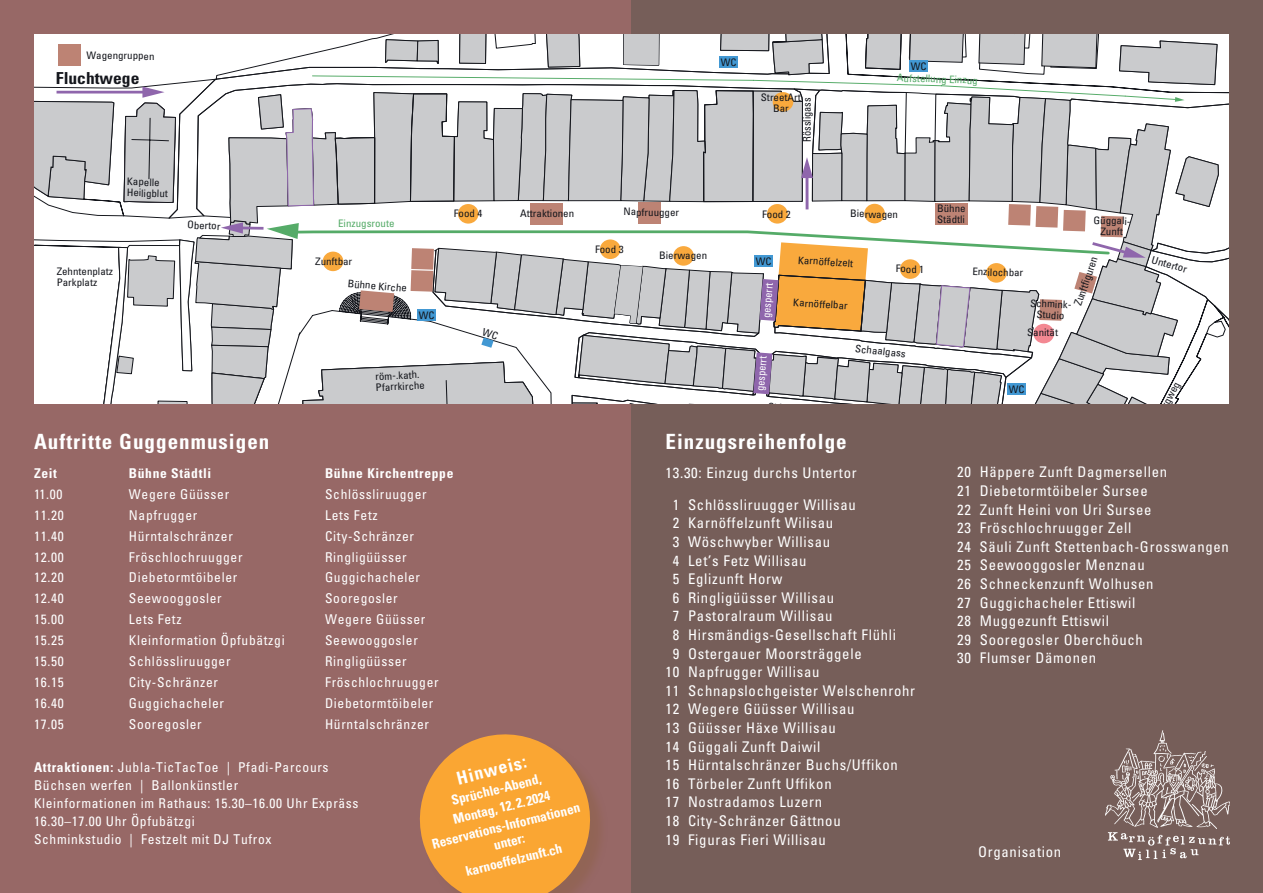
<style>
.page{position:relative;width:1263px;height:893px;background:#fff}
.page>*{position:absolute;margin:0;border:0;box-sizing:border-box;transform-origin:0 0}
.t1{font:700 condensed 21px "Univers LT Std";letter-spacing:.05em;color:#fff}
.t2{font:700 condensed 18px "Univers LT Std";color:#fff}
.t3{font:700 condensed 16.5px "Univers LT Std";color:#14161c;scale:1.05 1}
.t4{font:condensed 14.7px/18.6px "Univers LT Std";letter-spacing:.05em;color:#fff;text-align:center}
.t5{font:condensed 13.5px/18px "Univers LT Std";letter-spacing:.05em;color:#fff}
.t6{font:700 condensed 13.5px/18.6px "Univers LT Std";letter-spacing:.05em;color:#fff;text-align:center}
.t7{font:condensed 10.95px "Univers LT Std";color:#fff;scale:.95 1}
.t8{font:condensed 10.95px "Univers LT Std";color:#14161c;scale:.95 1}
.t9{font:condensed 10.8px "Univers LT Std";color:#14161c;scale:.96 1}
.t10{font:condensed 10.8px "Univers LT Std";color:#14161c}
.t11{font:condensed 10.35px/11.1px "Univers LT Std";letter-spacing:-.005em;color:#14161c;scale:1.05 1}
.t12{font:condensed 10.35px "Univers LT Std";letter-spacing:-.005em;color:#55ab68;scale:1.05 1}
.s1{font-weight:700}
</style>
<div class="page">
<div style="left:0;top:0;width:631px;height:893px;background:#976866"></div>
<div style="left:631px;top:0;width:632px;height:893px;background:#765e59"></div>
<img style="left:1106px;top:730px;width:124px;height:99px">
<svg style="left:1108px;top:832px;width:122px;height:28px"></svg>
<svg style="left:419px;top:734px;width:180px;height:159px"></svg>
<svg style="left:34px;top:34px;width:1195px;height:370px;background:#d7d6d4"></svg>
<p class="t11" style="left:87px;top:50px;width:66px">Wagengruppen</p>
<p class="t3" style="left:56px;top:68px;width:81px">Fluchtwege</p>
<p class="t11" style="left:127px;top:176px;width:41px;rotate:1deg">Kapelle<br>Heiligblut</p>
<p class="t11" style="left:57px;top:266px;width:55px">Zehntenplatz<br>Parkplatz</p>
<p class="t11" style="left:187px;top:219px;width:33px;rotate:2deg">Obertor</p>
<p class="t12" style="left:338px;top:217px;width:55px">Einzugsroute</p>
<p class="t11" style="left:315px;top:255px;width:37px;rotate:1deg">Zunftbar</p>
<p class="t11" style="left:348px;top:277px;width:58px;rotate:5deg">Bühne Kirche</p>
<p class="t11" style="left:419px;top:310px;width:17px">WC</p>
<p class="t11" style="left:375px;top:370px;width:48px;rotate:-2deg">röm-.kath.<br>Pfarrkirche</p>
<p class="t11" style="left:454px;top:208px;width:29px">Food 4</p>
<p class="t11" style="left:721px;top:57px;width:17px">WC</p>
<p class="t11" style="left:761px;top:92px;width:40px;text-align:center">StreetArt<br>Bar</p>
<p class="t8" style="left:800px;top:142px;width:48px;rotate:-90deg">Rössligass</p>
<p class="t11" style="left:911px;top:61px;width:17px">WC</p>
<p class="t12" style="left:897px;top:71px;width:78px;rotate:2deg">Aufstellung Einzug</p>
<p class="t11" style="left:520px;top:207px;width:53px">Attraktionen</p>
<p class="t11" style="left:623px;top:206px;width:55px">Napfruugger</p>
<p class="t11" style="left:850px;top:208px;width:47px">Bierwagen</p>
<p class="t11" style="left:937px;top:202px;width:29px">Bühne<br>Städtli</p>
<p class="t11" style="left:762px;top:208px;width:29px">Food 2</p>
<p class="t11" style="left:595px;top:244px;width:29px">Food 3</p>
<p class="t11" style="left:659px;top:250px;width:47px">Bierwagen</p>
<p class="t11" style="left:756px;top:256px;width:17px">WC</p>
<p class="t7" style="left:759px;top:317px;width:38px;rotate:-85deg">gesperrt</p>
<p class="t7" style="left:753px;top:390px;width:38px;rotate:-85deg">gesperrt</p>
<p class="t11" style="left:798px;top:254px;width:54px;rotate:4deg">Karnöffelzelt</p>
<p class="t11" style="left:794px;top:296px;width:53px;rotate:4deg">Karnöffelbar</p>
<p class="t11" style="left:896px;top:263px;width:29px">Food 1</p>
<p class="t11" style="left:856px;top:343px;width:50px;rotate:6deg">Schaalgass</p>
<p class="t11" style="left:1094px;top:215px;width:38px;text-align:center;rotate:1deg">Güggali-<br>Zunft</p>
<p class="t9" style="left:1071px;top:303px;width:55px;rotate:-71deg">Zunftfi guren</p>
<p class="t11" style="left:972px;top:266px;width:50px;rotate:1deg">Enzilochbar</p>
<p class="t11" style="left:1030px;top:297px;width:42px;text-align:center;rotate:2deg">Schmink-<br>Studio</p>
<p class="t11" style="left:1027px;top:327px;width:31px">Sanität</p>
<p class="t11" style="left:1009px;top:383px;width:17px">WC</p>
<p class="t11" style="left:1153px;top:254px;width:36px;rotate:15deg">Untertor</p>
<p class="t10" style="left:1153px;top:413px;width:40px;rotate:-61deg">Burgweg</p>
<h1 class="t1" style="left:34px;top:429px;width:237px">Auftritte Guggenmusigen</h1>
<p class="t6" style="left:34px;top:463px;width:25px">Zeit</p>
<p class="t6" style="left:129px;top:463px;width:84px">Bühne Städtli</p>
<p class="t6" style="left:325px;top:463px;width:130px">Bühne Kirchentreppe</p>
<p class="t5" style="left:34px;top:485px;width:30px">11.00</p>
<p class="t5" style="left:129px;top:485px;width:102px">Wegere Güüsser</p>
<p class="t5" style="left:325px;top:485px;width:103px">Schlössliruugger</p>
<p class="t5" style="left:34px;top:506px;width:31px">11.20</p>
<p class="t5" style="left:129px;top:506px;width:70px">Napfrugger</p>
<p class="t5" style="left:325px;top:506px;width:54px">Lets Fetz</p>
<p class="t5" style="left:34px;top:526px;width:31px">11.40</p>
<p class="t5" style="left:129px;top:526px;width:105px">Hürntalschränzer</p>
<p class="t5" style="left:325px;top:526px;width:91px">City-Schränzer</p>
<p class="t5" style="left:34px;top:547px;width:31px">12.00</p>
<p class="t5" style="left:129px;top:547px;width:115px">Fröschlochruugger</p>
<p class="t5" style="left:325px;top:547px;width:83px">Ringligüüsser</p>
<p class="t5" style="left:34px;top:568px;width:31px">12.20</p>
<p class="t5" style="left:129px;top:568px;width:110px">Diebetormtöibeler</p>
<p class="t5" style="left:325px;top:568px;width:97px">Guggichacheler</p>
<p class="t5" style="left:34px;top:589px;width:31px">12.40</p>
<p class="t5" style="left:129px;top:589px;width:94px">Seewooggosler</p>
<p class="t5" style="left:325px;top:589px;width:74px">Sooregosler</p>
<p class="t5" style="left:34px;top:610px;width:31px">15.00</p>
<p class="t5" style="left:129px;top:610px;width:54px">Lets Fetz</p>
<p class="t5" style="left:325px;top:610px;width:102px">Wegere Güüsser</p>
<p class="t5" style="left:34px;top:631px;width:31px">15.25</p>
<p class="t5" style="left:129px;top:631px;width:157px">Kleinformation Öpfubätzgi</p>
<p class="t5" style="left:325px;top:631px;width:94px">Seewooggosler</p>
<p class="t5" style="left:34px;top:652px;width:31px">15.50</p>
<p class="t5" style="left:129px;top:652px;width:103px">Schlössliruugger</p>
<p class="t5" style="left:325px;top:652px;width:83px">Ringligüüsser</p>
<p class="t5" style="left:34px;top:673px;width:31px">16.15</p>
<p class="t5" style="left:129px;top:673px;width:91px">City-Schränzer</p>
<p class="t5" style="left:325px;top:673px;width:115px">Fröschlochruugger</p>
<p class="t5" style="left:34px;top:694px;width:31px">16.40</p>
<p class="t5" style="left:129px;top:694px;width:97px">Guggichacheler</p>
<p class="t5" style="left:325px;top:694px;width:110px">Diebetormtöibeler</p>
<p class="t5" style="left:34px;top:715px;width:31px">17.05</p>
<p class="t5" style="left:129px;top:715px;width:74px">Sooregosler</p>
<p class="t5" style="left:325px;top:715px;width:105px">Hürntalschränzer</p>
<p class="t5" style="left:34px;top:758px;width:326px"><span class="s1">Attraktionen:</span> Jubla-TicTacToe | Pfadi-Parcours Büchsen werfen | Ballonkünstler<br>Kleinformationen im Rathaus: 15.30–16.00 Uhr Expräss 16.30–17.00 Uhr Öpfubätzgi<br>Schminkstudio | Festzelt mit DJ Tufrox</p>
<p class="t2" style="left:454px;top:768px;width:73px;rotate:-14deg">Hinweis:</p>
<p class="t6" style="left:421px;top:799px;width:154px;rotate:-14deg">Sprüchle-Abend,<br>Montag, 12. 2. 2024<br>Reservations-Informationen</p>
<p class="t6" style="left:459px;top:844px;width:101px;rotate:-14deg">unter: karnoeffelzunft.ch</p>
<h1 class="t1" style="left:665px;top:429px;width:183px">Einzugsreihenfolge</h1>
<p class="t4" style="left:665px;top:457px;width:193px;line-height:31.3px">13.30: Einzug durchs Untertor<br>1 Schlössliruugger Willisau</p>
<p class="t4" style="left:673px;top:514px;width:162px">2 Karnöffelzunft Wilisau</p>
<p class="t4" style="left:673px;top:532px;width:159px">3 Wöschwyber Willisau</p>
<p class="t4" style="left:673px;top:551px;width:135px">4 Let’s Fetz Willisau</p>
<p class="t4" style="left:673px;top:569px;width:111px">5 Eglizunft Horw</p>
<p class="t4" style="left:673px;top:588px;width:163px">6 Ringligüüsser Willisau</p>
<p class="t4" style="left:673px;top:607px;width:161px">7 Pastoralraum Willisau</p>
<p class="t4" style="left:673px;top:625px;width:225px">8 Hirsmändigs-Gesellschaft Flühli</p>
<p class="t4" style="left:673px;top:644px;width:190px">9 Ostergauer Moorsträggele</p>
<p class="t4" style="left:665px;top:662px;width:156px">10 Napfrugger Willisau</p>
<p class="t4" style="left:665px;top:681px;width:251px">11 Schnapslochgeister Welschenrohr</p>
<p class="t4" style="left:665px;top:700px;width:190px">12 Wegere Güüsser Willisau</p>
<p class="t4" style="left:665px;top:718px;width:172px">13 Güüsser Häxe Willisau</p>
<p class="t4" style="left:665px;top:737px;width:156px">14 Güggali Zunft Daiwil</p>
<p class="t4" style="left:665px;top:755px;width:234px">15 Hürntalschränzer Buchs/Uffikon</p>
<p class="t4" style="left:665px;top:774px;width:168px">16 Törbeler Zunft Uffikon</p>
<p class="t4" style="left:665px;top:793px;width:158px">17 Nostradamos Luzern</p>
<p class="t4" style="left:665px;top:811px;width:177px">18 City-Schränzer Gättnou</p>
<p class="t4" style="left:665px;top:830px;width:162px">19 Figuras Fieri Willisau</p>
<p class="t4" style="left:957px;top:463px;width:273px;text-align:left">20 Häppere Zunft Dagmersellen<br>21 Diebetormtöibeler Sursee<br>22 Zunft Heini von Uri Sursee<br>23 Fröschlochruugger Zell<br>24 Säuli Zunft Stettenbach-Grosswangen<br>25 Seewooggosler Menznau<br>26 Schneckenzunft Wolhusen<br>27 Guggichacheler Ettiswil<br>28 Muggezunft Ettiswil<br>29 Sooregosler Oberchöuch<br>30 Flumser Dämonen</p>
<p class="t4" style="left:978px;top:842px;width:85px">Organisation</p>
</div>
